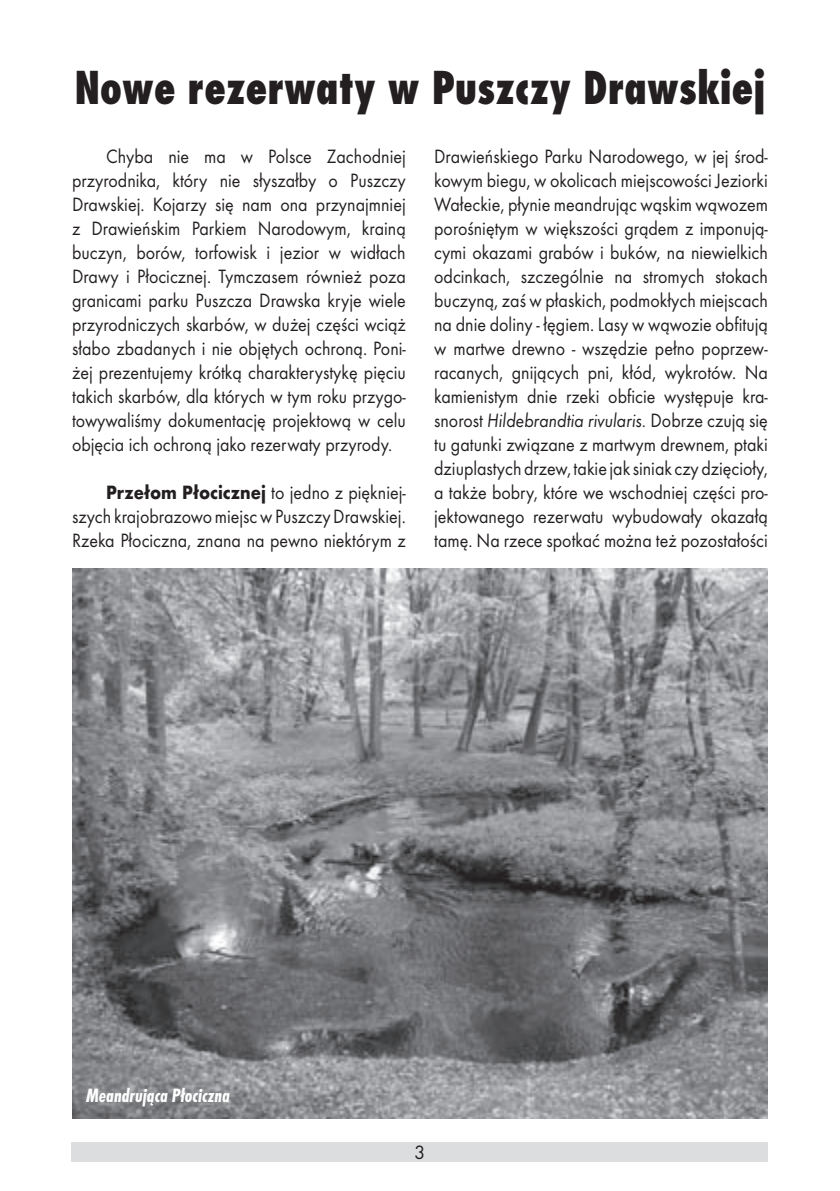
<style>
.page{position:relative;width:840px;height:1191px;background:#fff}
.page>*{position:absolute;margin:0;border:0;box-sizing:border-box;transform-origin:0 0}
.t1{font:800 44px "Fujiyama";color:#231f20;scale:.9 1}
.t2{font:20px/24px "Futur TEE";color:#231f20;text-align:justify;scale:.9 1}
.t3{font:italic 20px "Futur TEE Bol Con";color:#fff}
.s1{font-weight:700}
.s2{font-style:italic}
</style>
<div class="page">
<div style="left:72px;top:1141px;width:695px;height:20px;background:#dcdddf"></div>
<img style="left:72px;top:569px;width:695px;height:550px">
<h1 class="t1" style="left:74px;top:58px;width:769px">Nowe rezerwaty w Puszczy Drawskiej</h1>
<p class="t2" style="left:72px;top:144px;width:372px;text-indent:34px">Chyba nie ma w Polsce Zachodniej przyrodnika, który nie słyszałby o Puszczy Drawskiej. Kojarzy się nam ona przynajmniej z Drawieńskim Parkiem Narodowym, krainą buczyn, borów, torfowisk i jezior w widłach Drawy i Płocicznej. Tymczasem również poza granicami parku Puszcza Drawska kryje wiele przyrodniczych skarbów, w dużej części wciąż słabo zbadanych i nie objętych ochroną. Poni&shy;żej prezentujemy krótką charakterystykę pięciu takich skarbów, dla których w tym roku przygo&shy;towywaliśmy dokumentację projektową w celu objęcia ich ochroną jako rezerwaty przyrody.</p>
<p class="t2" style="left:72px;top:480px;width:372px;text-indent:34px"><span class="s1">Przełom Płocicznej</span> to jedno z piękniej&shy;szych krajobrazowo miejsc w Puszczy Drawskiej.<br>Rzeka Płociczna, znana na pewno niektórym z</p>
<p class="t2" style="left:434px;top:144px;width:372px">Drawieńskiego Parku Narodowego, w jej środ&shy;kowym biegu, w okolicach miejscowości Jeziorki Wałeckie, płynie meandrując wąskim wąwozem porośniętym w większości grądem z imponują&shy;cymi okazami grabów i buków, na niewielkich odcinkach, szczególnie na stromych stokach buczyną, zaś w płaskich, podmokłych miejscach na dnie doliny - łęgiem. Lasy w wąwozie obfitują w martwe drewno - wszędzie pełno poprzew&shy;racanych, gnijących pni, kłód, wykrotów. Na kamienistym dnie rzeki obficie występuje kra&shy;snorost <span class="s2">Hildebrandtia rivularis.</span> Dobrze czują się tu gatunki związane z martwym drewnem, ptaki dziuplastych drzew, takie jak siniak czy dzięcioły, a także bobry, które we wschodniej części pro&shy;jektowanego rezerwatu wybudowały okazałą tamę. Na rzece spotkać można też pozostałości</p>
<p class="t3" style="left:86px;top:1084px;width:145px">Meandrująca Płociczna</p>
</div>
